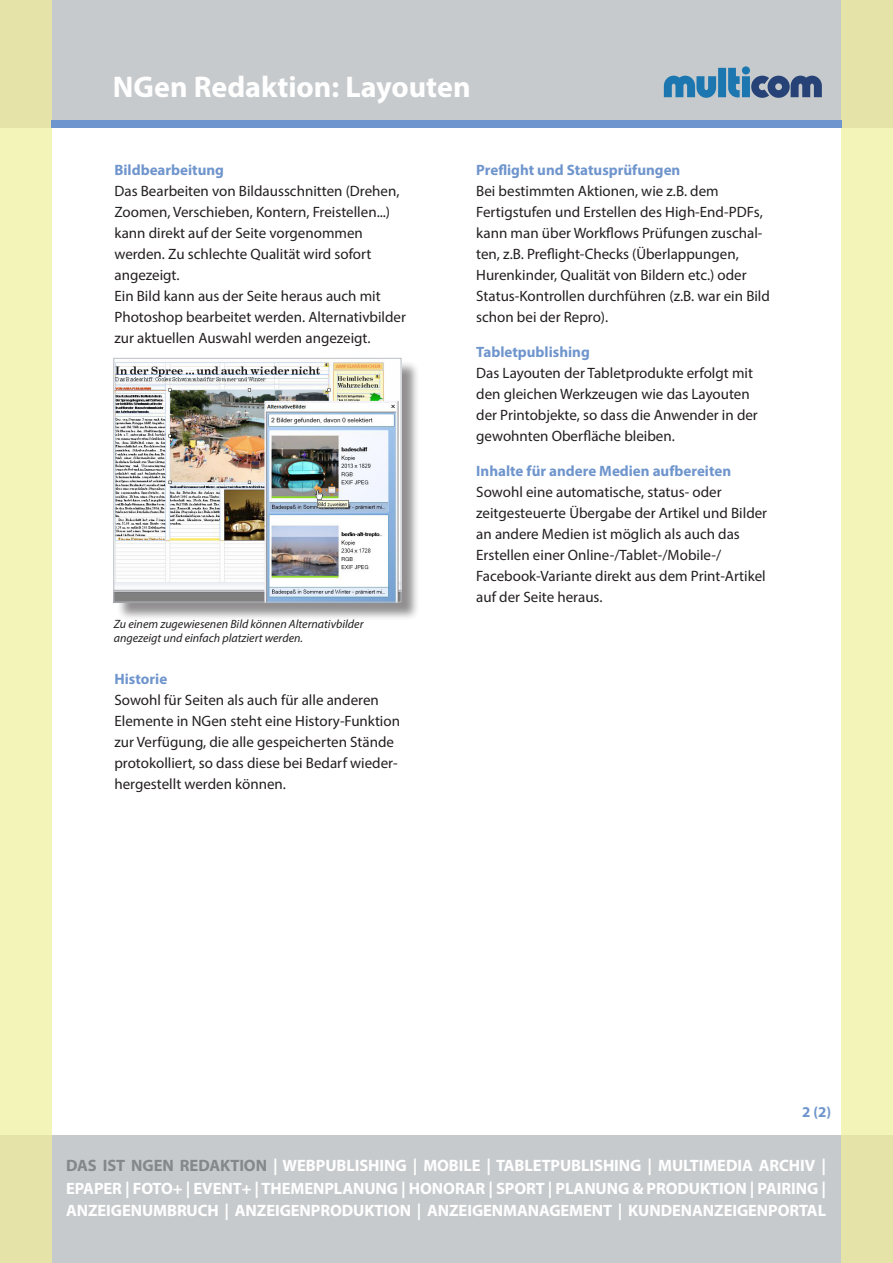
<style>
.page{position:relative;width:893px;height:1263px;background:#fff}
.page>*{position:absolute;margin:0;border:0;box-sizing:border-box;transform-origin:0 0}
.t1{font:700 30px "Myriad Pro";color:#fff}
.t2{font:700 16.5px/22.5px "Myriad Pro";letter-spacing:-.005em;color:#fff;text-align:justify}
._04_Fließtext{font:15px/21px "Myriad Pro";color:#231f20}
._03_ZwiÜberschrift{font:700 15px "Myriad Pro";color:#6f95cd}
._05_BU{font:italic 12px/14.4px "Myriad Pro";color:#231f20}
.s1{color:#85888b}
</style>
<div class="page">
<div style="left:0;top:0;width:893px;height:128px;background:#c7cacc"></div>
<div style="left:0;top:1135px;width:893px;height:128px;background:#c7cacc"></div>
<div style="left:0;top:94px;width:51px;height:1063px;background:#f3f4b8"></div>
<div style="left:842px;top:94px;width:51px;height:1063px;background:#f3f4b8"></div>
<div style="left:0;top:0;width:51px;height:128px;background:#e6e3a9"></div>
<div style="left:0;top:1135px;width:51px;height:128px;background:#e6e3a9"></div>
<div style="left:842px;top:1135px;width:51px;height:128px;background:#e6e3a9"></div>
<div style="left:842px;top:0;width:51px;height:128px;background:#e6e3a9"></div>
<div style="left:51px;top:120px;width:791px;height:7px;background:#6e95cd"></div>
<svg style="left:664px;top:66px;width:158px;height:32px"></svg>
<div style="left:116px;top:360px;width:304px;height:261px;background:#231f20;opacity:.5"></div>
<img style="left:116px;top:360px;width:283px;height:240px">
<div style="left:114px;top:358px;width:287px;height:244px;border:1px solid #b9bdc3"></div>
<p class="t1" style="left:113px;top:67px;width:359px">NGen Redaktion: Layouten</p>
<p class="_03_ZwiÜberschrift" style="left:114px;top:160px;width:111px">Bildbearbeitung</p>
<p class="_04_Fließtext" style="left:114px;top:180px;width:287px">Das Bearbeiten von Bildausschnitten (Drehen, Zoomen, Verschieben, Kontern, Freistellen...) kann direkt auf der Seite vorgenommen werden. Zu schlechte Qualität wird sofort angezeigt.</p>
<p class="_04_Fließtext" style="left:114px;top:285px;width:293px">Ein Bild kann aus der Seite heraus auch mit<br>Photoshop bearbeitet werden. Alternativbilder zur aktuellen Auswahl werden angezeigt.</p>
<p class="_05_BU" style="left:114px;top:616px;width:251px">Zu einem zugewiesenen Bild können Alternativbilder angezeigt und einfach platziert werden.</p>
<p class="_03_ZwiÜberschrift" style="left:114px;top:669px;width:54px">Historie</p>
<p class="_04_Fließtext" style="left:114px;top:689px;width:287px">Sowohl für Seiten als auch für alle anderen Elemente in NGen steht eine History-Funktion zur Verfügung, die alle gespeicherten Stände protokolliert, so dass diese bei Bedarf wieder&shy;hergestellt werden können.</p>
<p class="_03_ZwiÜberschrift" style="left:476px;top:160px;width:206px">Preflight und Statusprüfungen</p>
<p class="_04_Fließtext" style="left:476px;top:180px;width:295px">Bei bestimmten Aktionen, wie z.B. dem Fertigstufen und Erstellen des High-End-PDFs, kann man über Workflows Prüfungen zuschal&shy;ten, z.B. Preflight-Checks (Überlappungen, Hurenkinder, Qualität von Bildern etc.) oder Status-Kontrollen durchführen (z.B. war ein Bild schon bei der Repro).</p>
<p class="_03_ZwiÜberschrift" style="left:476px;top:342px;width:115px">Tabletpublishing</p>
<p class="_04_Fließtext" style="left:476px;top:362px;width:283px">Das Layouten der Tabletprodukte erfolgt mit den gleichen Werkzeugen wie das Layouten der Printobjekte, so dass die Anwender in der gewohnten Oberfläche bleiben.</p>
<p class="_03_ZwiÜberschrift" style="left:476px;top:461px;width:256px">Inhalte für andere Medien aufbereiten</p>
<p class="_04_Fließtext" style="left:476px;top:481px;width:292px">Sowohl eine automatische, status- oder zeitgesteuerte Übergabe der Artikel und Bilder an andere Medien ist möglich als auch das Erstellen einer Online-/Tablet-/Mobile-/ Facebook-Variante direkt aus dem Print-Artikel auf der Seite heraus.</p>
<p class="_03_ZwiÜberschrift" style="left:802px;top:1102px;width:31px">2 (2)</p>
<p class="t2" style="left:66px;top:1154px;width:762px"><span class="s1">DAS IST NGEN REDAKTION</span> | WEBPUBLISHING | MOBILE | TABLETPUBLISHING | MULTIMEDIA ARCHIV | EPAPER | FOTO+ | EVENT+ | THEMENPLANUNG | HONORAR | SPORT | PLANUNG &amp; PRODUKTION | PAIRING | ANZEIGENUMBRUCH | ANZEIGENPRODUKTION | ANZEIGENMANAGEMENT | KUNDENANZEIGENPORTAL</p>
</div>
